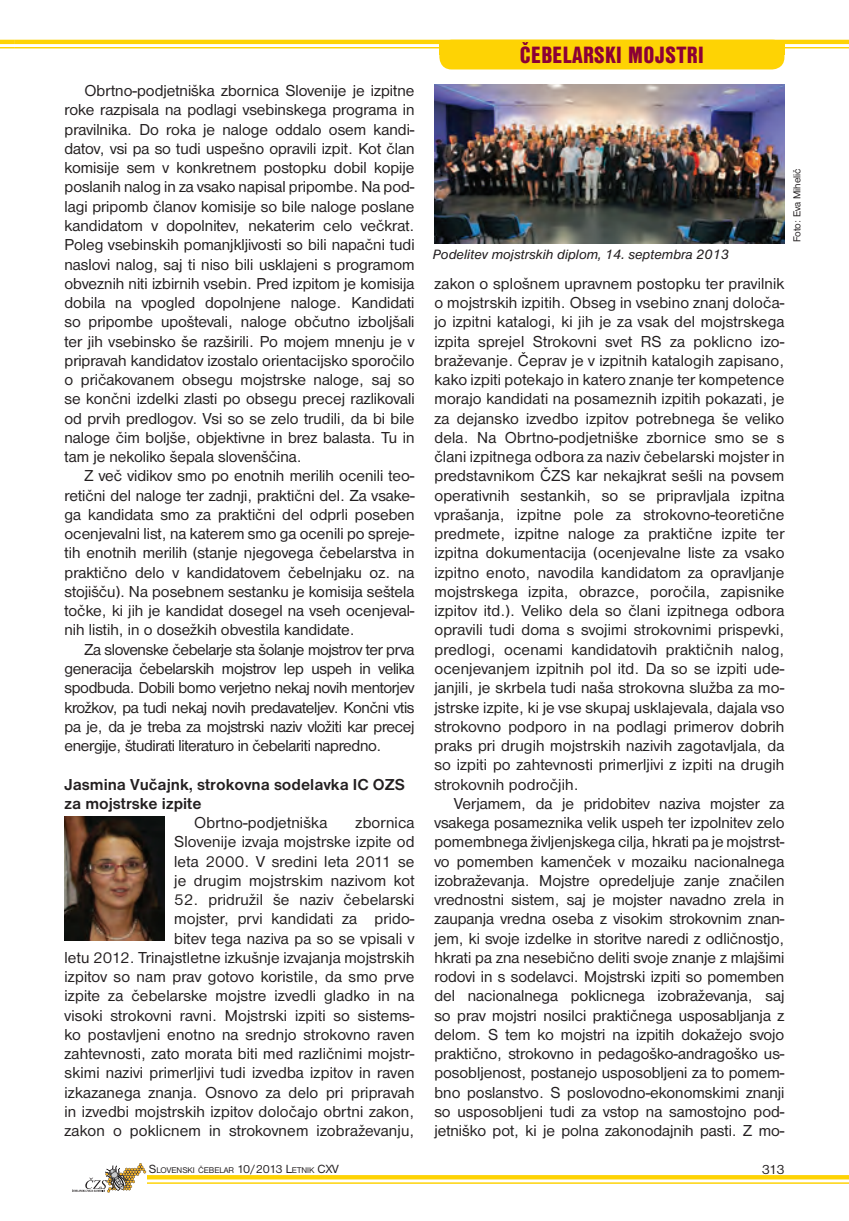
<style>
.page{position:relative;width:849px;height:1221px;background:#fff}
.page>*{position:absolute;margin:0;border:0;box-sizing:border-box;transform-origin:0 0}
.t1{font:24.5px "Nimbus San DCE Blac Cond";letter-spacing:.015em;color:#8b0036}
.t2{font:16.45px/19.2px "Nimbus San DCE";letter-spacing:.01em;color:#231f20;text-align:justify}
.t3{font:700 16.45px/19.2px "Nimbus San DCE";color:#231f20}
.t4{font:italic 14px "Nimbus San DCE";color:#231f20}
.t5{font:14px "Nimbus San DCE";color:#231f20}
.t6{font:10.5px "Nimbus San DCE";color:#231f20}
.t7{font:8.58px "Nimbus San DCE";color:#231f20}
.s1{font-size:12.25px}
</style>
<div class="page">
<hr style="left:0;top:40px;width:15px;height:4px;background:#fed304">
<svg style="left:0;top:47px;width:15px;height:1px"></svg>
<svg style="left:147px;top:1175px;width:701px;height:4px;background:#fed309"></svg>
<hr style="left:96px;top:1182px;width:752px;height:1px;background:#fed304">
<svg style="left:72px;top:1163px;width:74px;height:29px"></svg>
<div style="left:439px;top:40px;width:345px;height:29px;background:#fed304;border-radius:12px"></div>
<hr style="left:15px;top:40px;width:833px;height:4px;background:#fed304">
<hr style="left:15px;top:47px;width:833px;height:1px;background:#fed304">
<div style="left:439px;top:40px;width:345px;height:15px;background:#fed304"></div>
<img style="left:64px;top:816px;width:100px;height:124px">
<img style="left:434px;top:84px;width:350px;height:159px">
<p class="t2" style="left:64px;top:81px;width:351px;text-indent:20px">Obrtno-podjetniška zbornica Slovenije je izpitne roke razpisala na podlagi vsebinskega programa in pravilnika. Do roka je naloge oddalo osem kandi&shy;datov, vsi pa so tudi uspešno opravili izpit. Kot član komisije sem v konkretnem postopku dobil kopije poslanih nalog in za vsako napisal pripombe. Na pod&shy;lagi pripomb članov komisije so bile naloge poslane kandidatom v dopolnitev, nekaterim celo večkrat.<br>Poleg vsebinskih pomanjkljivosti so bili napačni tudi naslovi nalog, saj ti niso bili usklajeni s programom obveznih niti izbirnih vsebin. Pred izpitom je komisija dobila na vpogled dopolnjene naloge. Kandidati so pripombe upoštevali, naloge občutno izboljšali ter jih vsebinsko še razširili. Po mojem mnenju je v pripravah kandidatov izostalo orientacijsko sporočilo o pričakovanem obsegu mojstrske naloge, saj so se končni izdelki zlasti po obsegu precej razlikovali od prvih predlogov. Vsi so se zelo trudili, da bi bile naloge čim boljše, objektivne in brez balasta. Tu in tam je nekoliko šepala slovenščina.</p>
<p class="t2" style="left:64px;top:466px;width:351px;text-indent:20px">Z več vidikov smo po enotnih merilih ocenili teo&shy;retični del naloge ter zadnji, praktični del. Za vsake&shy;ga kandidata smo za praktični del odprli poseben ocenjevalni list, na katerem smo ga ocenili po spreje&shy;tih enotnih merilih (stanje njegovega čebelarstva in praktično delo v kandidatovem čebelnjaku oz. na stojišču). Na posebnem sestanku je komisija seštela točke, ki jih je kandidat dosegel na vseh ocenjeval&shy;nih listih, in o dosežkih obvestila kandidate.</p>
<p class="t2" style="left:64px;top:639px;width:351px;text-indent:20px">Za slovenske čebelarje sta šolanje mojstrov ter prva generacija čebelarskih mojstrov lep uspeh in velika spodbuda. Dobili bomo verjetno nekaj novih mentorjev krožkov, pa tudi nekaj novih predavateljev. Končni vtis pa je, da je treba za mojstrski naziv vložiti kar precej energije, študirati literaturo in čebelariti napredno.</p>
<p class="t3" style="left:64px;top:774px;width:342px">Jasmina Vučajnk, strokovna sodelavka IC OZS za mojstrske izpite</p>
<p class="t2" style="left:194px;top:813px;width:135px">Obrtno-podjetniška</p>
<p class="t2" style="left:174px;top:813px;width:242px;text-indent:181px">zbornica Slovenije izvaja mojstrske izpite od leta 2000. V sredini leta 2011 se je drugim mojstrskim nazivom kot</p>
<p class="t2" style="left:64px;top:890px;width:351px;text-align:right">52. pridružil še naziv čebelarski<br>mojster, prvi kandidati za prido-<br>bitev tega naziva pa so se vpisali v<br>letu 2012. Trinajstletne izkušnje izvajanja mojstrskih izpitov so nam prav gotovo koristile, da smo prve izpite za čebelarske mojstre izvedli gladko in na visoki strokovni ravni. Mojstrski izpiti so sistems&shy;ko postavljeni enotno na srednjo strokovno raven zahtevnosti, zato morata biti med različnimi mojstr&shy;skimi nazivi primerljivi tudi izvedba izpitov in raven izkazanega znanja. Osnovo za delo pri pripravah in izvedbi mojstrskih izpitov določajo obrtni zakon, zakon o poklicnem in strokovnem izobraževanju,</p>
<h1 class="t1" style="left:519px;top:41px;width:185px">ČEBELARSKI MOJSTRI</h1>
<p class="t4" style="left:433px;top:246px;width:297px">Podelitev mojstrskih diplom, 14. septembra 2013</p>
<p class="t2" style="left:434px;top:274px;width:351px">zakon o splošnem upravnem postopku ter pravilnik o mojstrskih izpitih. Obseg in vsebino znanj določa&shy;jo izpitni katalogi, ki jih je za vsak del mojstrskega izpita sprejel Strokovni svet RS za poklicno izo&shy;braževanje. Čeprav je v izpitnih katalogih zapisano, kako izpiti potekajo in katero znanje ter kompetence morajo kandidati na posameznih izpitih pokazati, je za dejansko izvedbo izpitov potrebnega še veliko dela. Na Obrtno-podjetniške zbornice smo se s člani izpitnega odbora za naziv čebelarski mojster in predstavnikom ČZS kar nekajkrat sešli na povsem operativnih sestankih, so se pripravljala izpitna vprašanja, izpitne pole za strokovno-teoretične predmete, izpitne naloge za praktične izpite ter izpitna dokumentacija (ocenjevalne liste za vsako izpitno enoto, navodila kandidatom za opravljanje mojstrskega izpita, obrazce, poročila, zapisnike izpitov itd.). Veliko dela so člani izpitnega odbora opravili tudi doma s svojimi strokovnimi prispevki, predlogi, ocenami kandidatovih praktičnih nalog, ocenjevanjem izpitnih pol itd. Da so se izpiti ude&shy;janjili, je skrbela tudi naša strokovna služba za mo&shy;jstrske izpite, ki je vse skupaj usklajevala, dajala vso strokovno podporo in na podlagi primerov dobrih praks pri drugih mojstrskih nazivih zagotavljala, da so izpiti po zahtevnosti primerljivi z izpiti na drugih strokovnih področjih.</p>
<p class="t2" style="left:434px;top:793px;width:351px;text-indent:20px">Verjamem, da je pridobitev naziva mojster za vsakega posameznika velik uspeh ter izpolnitev zelo pomembnega življenjskega cilja, hkrati pa je mojstrst&shy;vo pomemben kamenček v mozaiku nacionalnega izobraževanja. Mojstre opredeljuje zanje značilen vrednostni sistem, saj je mojster navadno zrela in zaupanja vredna oseba z visokim strokovnim znan&shy;jem, ki svoje izdelke in storitve naredi z odličnostjo, hkrati pa zna nesebično deliti svoje znanje z mlajšimi rodovi in s sodelavci. Mojstrski izpiti so pomemben del nacionalnega poklicnega izobraževanja, saj so prav mojstri nosilci praktičnega usposabljanja z delom. S tem ko mojstri na izpitih dokažejo svojo praktično, strokovno in pedagoško-andragoško us&shy;posobljenost, postanejo usposobljeni za to pomem&shy;bno poslanstvo. S poslovodno-ekonomskimi znanji so usposobljeni tudi za vstop na samostojno pod&shy;jetniško pot, ki je polna zakonodajnih pasti. Z mo-</p>
<p class="t6" style="left:791px;top:242px;width:76px;rotate:-90deg">Foto: Eva Mihelič</p>
<p class="t7" style="left:149px;top:1165px;width:191px"><span class="s1">S</span>LOVENSKI ČEBELAR <span class="s1">10/2013 L</span>ETNIK <span class="s1">CXV</span></p>
<p class="t5" style="left:761px;top:1161px;width:24px">313</p>
</div>
